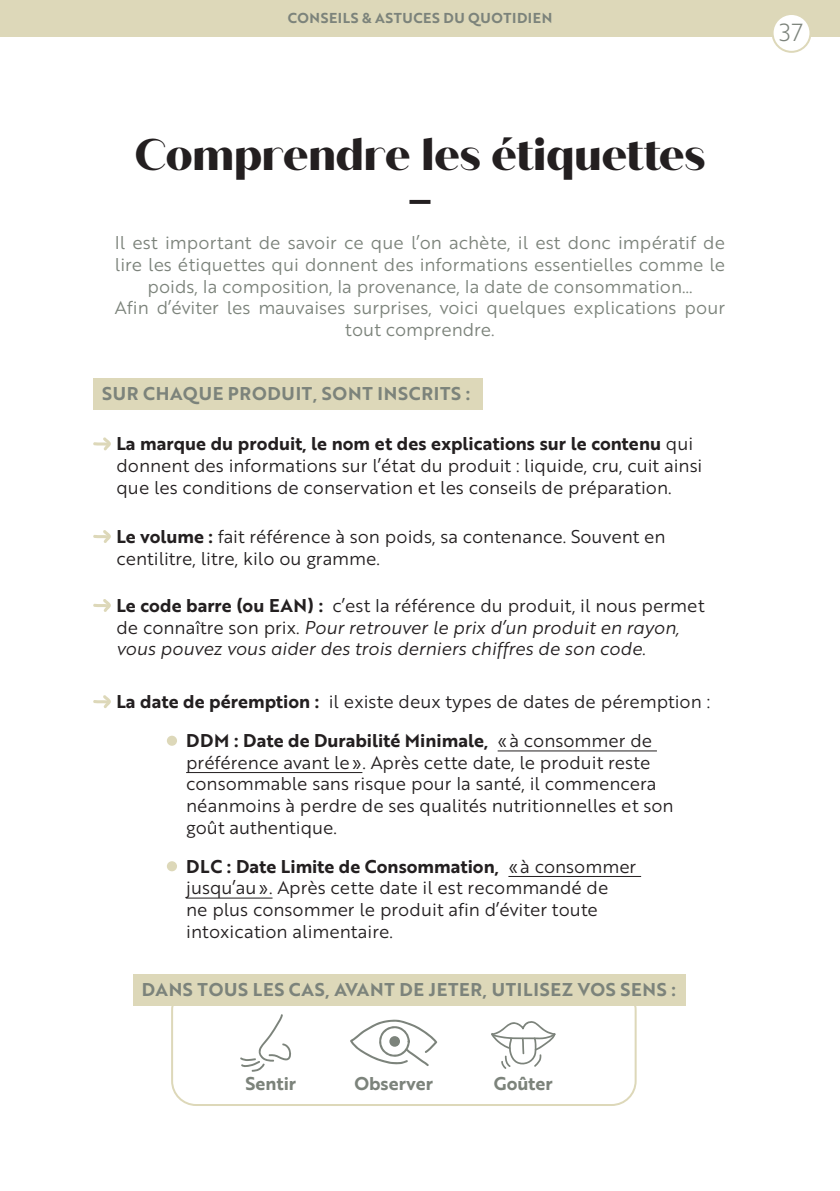
<style>
.page{position:relative;width:840px;height:1191px;background:#fff}
.page>*{position:absolute;margin:0;border:0;box-sizing:border-box;transform-origin:0 0}
.t1{font:800 44.2px "Quiche Sans";letter-spacing:-.005em;color:#231f20}
.t2{font:24px "Brother 1816 Light";color:#7c837b}
.t3{font:18px/21.6px "Brother 1816 Book";color:#231f20}
.t4{font:18px/21.6px "Brother 1816 Book";color:#7c837b;text-align:center}
.t5{font:18px "Brother 1816 Bold";color:#231f20}
.t6{font:18px/21.6px "Brother 1816 Book Italic";color:#231f20}
.t7{font:18px "Brother 1816 Bold";letter-spacing:.04em;color:#7c837b}
.t8{font:18px "Brother 1816 Bold";color:#7c837b}
.t9{font:14px "Brother 1816 Bold";letter-spacing:.04em;color:#7c837b}
.s1{font-family:"Brother 1816 Book"}
.s2{font-family:"Brother 1816 Bold"}
</style>
<div class="page">
<div style="left:0;top:0;width:839px;height:36px;background:#ddd8b9"></div>
<div style="left:772px;top:14px;width:38px;height:38px;background:#fff;border-radius:50%"></div>
<div style="left:771px;top:13px;width:40px;height:40px;border:2px solid #ddd8b9;border-radius:50%"></div>
<div style="left:171px;top:985px;width:465px;height:121px;border:2px solid #ddd8b9;border-radius:24px"></div>
<hr style="left:497px;top:750px;width:159px;height:1px;background:#231f20">
<hr style="left:186px;top:772px;width:176px;height:1px;background:#231f20">
<hr style="left:508px;top:876px;width:132px;height:1px;background:#231f20">
<hr style="left:186px;top:897px;width:86px;height:1px;background:#231f20">
<div style="left:93px;top:378px;width:389px;height:32px;background:#ddd8b9"></div>
<div style="left:133px;top:974px;width:552px;height:32px;background:#ddd8b9"></div>
<svg style="left:93px;top:437px;width:18px;height:13px"></svg>
<svg style="left:93px;top:530px;width:18px;height:13px"></svg>
<svg style="left:93px;top:599px;width:18px;height:13px"></svg>
<svg style="left:93px;top:695px;width:18px;height:13px"></svg>
<svg style="left:409px;top:200px;width:21px;height:4px"></svg>
<div style="left:167px;top:735px;width:10px;height:11px;background:#ddd8b9;border-radius:50%"></div>
<div style="left:167px;top:861px;width:10px;height:10px;background:#ddd8b9;border-radius:50%"></div>
<svg style="left:350px;top:1019px;width:87px;height:47px"></svg>
<svg style="left:240px;top:1014px;width:51px;height:57px"></svg>
<svg style="left:491px;top:1021px;width:64px;height:48px"></svg>
<p class="t9" style="left:287px;top:8px;width:266px">CONSEILS &amp; ASTUCES DU QUOTIDIEN</p>
<h1 class="t1" style="left:135px;top:127px;width:572px">Comprendre les étiquettes</h1>
<p class="t4" style="left:115px;top:231px;width:611px">Il est important de savoir ce que l’on achète, il est donc impératif de lire les étiquettes qui donnent des informations essentielles comme le poids, la composition, la provenance, la date de consommation…<br>Afin d’éviter les mauvaises surprises, voici quelques explications pour tout comprendre.</p>
<p class="t7" style="left:102px;top:380px;width:369px">SUR CHAQUE PRODUIT, SONT INSCRITS :</p>
<p class="t5" style="left:116px;top:430px;width:578px">La marque du produit, le nom et des explications sur le contenu <span class="s1">qui</span></p>
<p class="t3" style="left:116px;top:454px;width:587px">donnent des informations sur l’état du produit : liquide, cru, cuit ainsi que les conditions de conservation et les conseils de préparation.</p>
<p class="t3" style="left:116px;top:525px;width:550px"><span class="s2">Le volume :</span> fait référence à son poids, sa contenance. Souvent en centilitre, litre, kilo ou gramme.</p>
<p class="t3" style="left:116px;top:594px;width:589px"><span class="s2">Le code barre (ou EAN) :</span> c’est la référence du produit, il nous permet</p>
<p class="t6" style="left:116px;top:615px;width:564px"><span class="s1">de connaître son prix.</span> Pour retrouver le prix d’un produit en rayon, vous pouvez vous aider des trois derniers chiffres de son code.</p>
<p class="t3" style="left:116px;top:690px;width:595px"><span class="s2">La date de péremption :</span> il existe deux types de dates de péremption :</p>
<p class="t5" style="left:186px;top:727px;width:467px">DDM : Date de Durabilité Minimale, <span class="s1">«à consommer de</span></p>
<p class="t3" style="left:186px;top:751px;width:489px">préférence avant le». Après cette date, le produit reste consommable sans risque pour la santé, il commencera néanmoins à perdre de ses qualités nutritionnelles et son goût authentique.</p>
<p class="t5" style="left:186px;top:852px;width:451px">DLC : Date Limite de Consommation, <span class="s1">«à consommer</span></p>
<p class="t3" style="left:186px;top:876px;width:423px">jusqu’au». Après cette date il est recommandé de ne plus consommer le produit afin d’éviter toute intoxication alimentaire.</p>
<p class="t7" style="left:142px;top:976px;width:535px">DANS TOUS LES CAS, AVANT DE JETER, UTILISEZ VOS SENS :</p>
<p class="t7" style="left:245px;top:1069px;width:52px">Sentir</p>
<p class="t7" style="left:493px;top:1069px;width:60px">Goûter</p>
<p class="t8" style="left:354px;top:1069px;width:80px">Observer</p>
<h2 class="t2" style="left:779px;top:15px;width:25px">37</h2>
</div>
